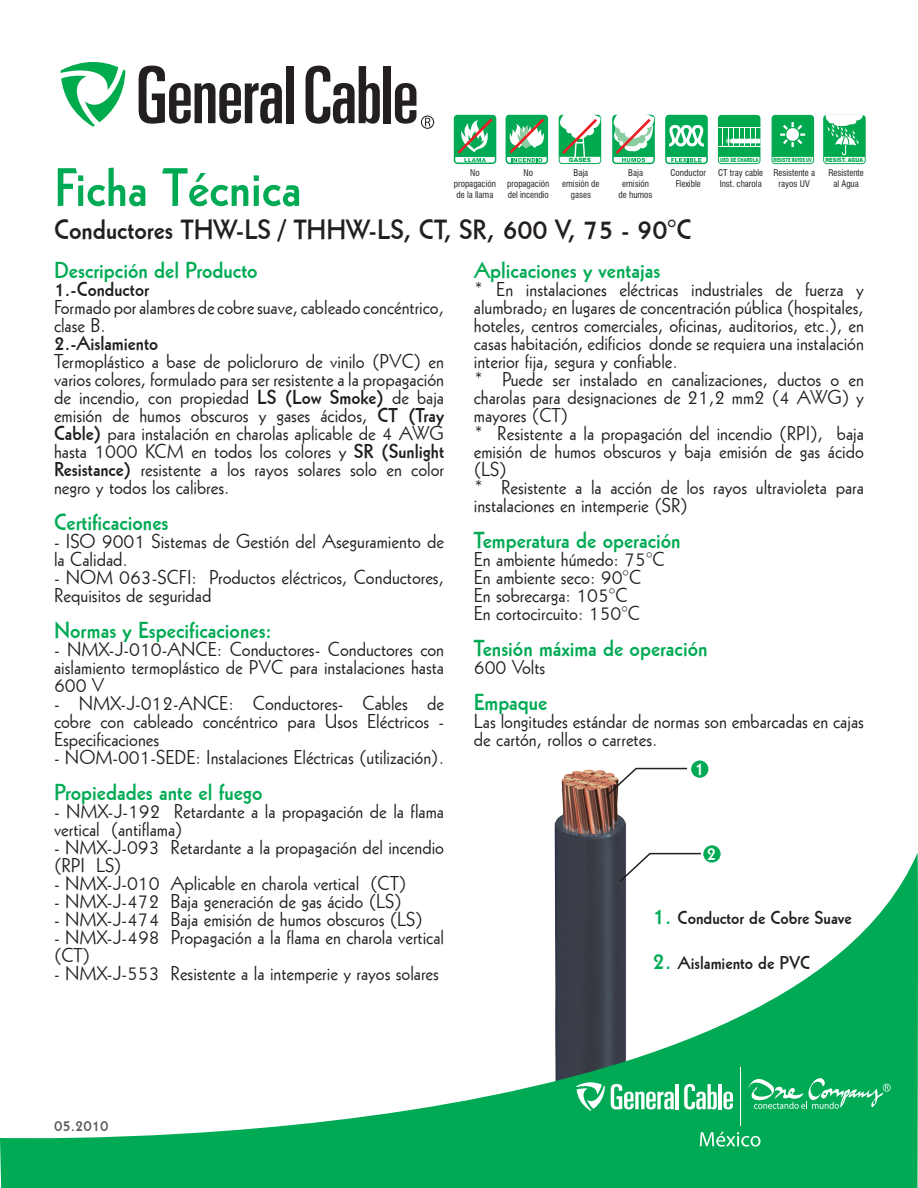
<style>
.page{position:relative;width:918px;height:1188px;background:#fff}
.page>*{position:absolute;margin:0;border:0;box-sizing:border-box;transform-origin:0 0}
.t1{font:52.5px "Geometric 231 BT Bold C";color:#00aa54}
.t2{font:27px "Geometric 231 BT Bold C";color:#231f20}
.t3{font:22.5px "Geometric 231 BT Bold C";color:#00aa54}
.t4{font:19.5px/18px "Geometric 231 BT Roman C";color:#231f20}
.t5{font:19.5px "Geometric 231 BT Bold C";color:#231f20}
.t6{font:18px "Geometric 231 BT Bold C";color:#231f20}
.t7{font:18px "Geometric 231 BT Bold C";color:#fff}
.t8{font:15px "Geometric 231 BT Bold C";color:#57585a}
.t9{font:condensed 9px/10.8px "Swiss 721 BT";color:#231f20;text-align:center}
.t10{font:900 5.85px "Arial";color:#00a94e;scale:.61 1}
.t11{font:900 5.85px "Arial";color:#00a94e;scale:.66 1}
.t12{font:900 5.85px "Arial";color:#00a94e;scale:.84 1}
.t13{font:900 5.85px "Arial";color:#00a94e}
.s1{font-family:"Geometric 231 BT Bold C"}
.s2{font-size:22.5px;color:#00aa54}
</style>
<div class="page">
<svg style="left:61px;top:62px;width:64px;height:65px"></svg>
<svg style="left:139px;top:66px;width:143px;height:58px"></svg>
<div style="left:286px;top:66px;width:8px;height:57px;background:#231f20"></div>
<svg style="left:306px;top:66px;width:74px;height:58px"></svg>
<div style="left:384px;top:66px;width:7px;height:57px;background:#231f20"></div>
<svg style="left:395px;top:83px;width:39px;height:46px"></svg>
<img style="left:554px;top:769px;width:72px;height:84px">
<svg style="left:604px;top:767px;width:84px;height:31px"></svg>
<svg style="left:618px;top:852px;width:83px;height:1px"></svg>
<div style="left:691px;top:760px;width:17px;height:18px;background:#00aa54;border-radius:50%"></div>
<div style="left:703px;top:845px;width:18px;height:18px;background:#00aa54;border-radius:50%"></div>
<div style="left:454px;top:115px;width:42px;height:49px;border:2px solid #00aa54;border-radius:3px"></div>
<svg style="left:458px;top:118px;width:35px;height:44px"></svg>
<div style="left:506px;top:115px;width:42px;height:49px;border:2px solid #00aa54;border-radius:3px"></div>
<svg style="left:509px;top:118px;width:35px;height:44px"></svg>
<div style="left:612px;top:115px;width:43px;height:49px;border:2px solid #00aa54;border-radius:3px"></div>
<div style="left:666px;top:115px;width:41px;height:49px;background:#00aa54;border-radius:3px"></div>
<div style="left:666px;top:157px;width:41px;height:7px;background:#fff"></div>
<svg style="left:671px;top:158px;width:30px;height:3px"></svg>
<div style="left:665px;top:115px;width:43px;height:49px;border:2px solid #00aa54;border-radius:3px"></div>
<svg style="left:666px;top:123px;width:41px;height:25px"></svg>
<svg style="left:558px;top:114px;width:96px;height:50px"></svg>
<svg style="left:772px;top:115px;width:42px;height:49px"></svg>
<svg style="left:718px;top:115px;width:42px;height:49px"></svg>
<hr style="left:718px;top:146px;width:42px;height:1px;background:#fff">
<svg style="left:823px;top:115px;width:43px;height:49px"></svg>
<svg style="left:0;top:853px;width:918px;height:335px"></svg>
<svg style="left:576px;top:1082px;width:29px;height:29px"></svg>
<svg style="left:611px;top:1084px;width:63px;height:25px"></svg>
<hr style="left:676px;top:1084px;width:3px;height:25px;background:#fff">
<svg style="left:684px;top:1084px;width:33px;height:25px"></svg>
<hr style="left:719px;top:1084px;width:3px;height:25px;background:#fff">
<svg style="left:723px;top:1092px;width:10px;height:17px"></svg>
<hr style="left:740px;top:1067px;width:1px;height:58px;background:#fff">
<svg style="left:700px;top:1132px;width:61px;height:15px"></svg>
<svg style="left:748px;top:1077px;width:143px;height:32px;background:#31ba75"></svg>
<p class="t13" style="left:569px;top:156px;width:23px">GASES</p>
<p class="t11" style="left:720px;top:156px;width:60px">USO DE CHAROLA</p>
<p class="t12" style="left:826px;top:156px;width:47px">RESIST. AGUA</p>
<p class="t10" style="left:774px;top:156px;width:64px">RESISTE RAYOS UV</p>
<h1 class="t1" style="left:54px;top:153px;width:249px">Ficha Técnica</h1>
<p class="t9" style="left:562px;top:168px;width:39px">Baja emisión de gases</p>
<p class="t9" style="left:671px;top:168px;width:37px">Conductor<br>Flexible</p>
<p class="t9" style="left:454px;top:168px;width:44px">No propagación de la llama</p>
<p class="t9" style="left:507px;top:168px;width:44px">No propagación del incendio</p>
<p class="t9" style="left:619px;top:168px;width:36px">Baja emisión de humos</p>
<p class="t9" style="left:718px;top:168px;width:46px;text-align:left">CT tray cable<br>Inst. charola</p>
<p class="t9" style="left:773px;top:168px;width:43px">Resistente a rayos UV</p>
<p class="t9" style="left:828px;top:168px;width:37px">Resistente al Agua</p>
<h2 class="t2" style="left:54px;top:212px;width:639px">Conductores THW-LS / THHW-LS, CT, SR, 600 V, 75 - 90°C</h2>
<p class="t3" style="left:54px;top:256px;width:205px">Descripción del Producto</p>
<p class="t5" style="left:54px;top:277px;width:97px">1.-Conductor</p>
<p class="t4" style="left:54px;top:298px;width:392px">Formado por alambres de cobre suave, cableado concéntrico, clase B.</p>
<p class="t5" style="left:54px;top:331px;width:106px">2.-Aislamiento</p>
<p class="t4" style="left:54px;top:352px;width:392px;text-align:justify">Termoplástico a base de policloruro de vinilo (PVC) en varios colores, formulado para ser resistente a la propagación de incendio, con propiedad <span class="s1">LS (Low Smoke)</span> de baja emisión de humos obscuros y gases ácidos, <span class="s1">CT (Tray Cable)</span> para instalación en charolas aplicable de 4 AWG hasta 1000 KCM en todos los colores y <span class="s1">SR (Sunlight Resistance)</span> resistente a los rayos solares solo en color negro y todos los calibres.</p>
<p class="t3" style="left:54px;top:508px;width:116px">Certificaciones</p>
<p class="t4" style="left:54px;top:532px;width:392px">- ISO 9001 Sistemas de Gestión del Aseguramiento de la Calidad.</p>
<p class="t4" style="left:54px;top:568px;width:392px">- NOM 063-SCFI: Productos eléctricos, Conductores,<br>Requisitos de seguridad</p>
<p class="t3" style="left:54px;top:616px;width:219px">Normas y Especificaciones:</p>
<p class="t4" style="left:54px;top:640px;width:392px;text-align:justify">- NMX-J-010-ANCE: Conductores- Conductores con aislamiento termoplástico de PVC para instalaciones hasta 600 V</p>
<p class="t4" style="left:54px;top:694px;width:392px;text-align:justify">- NMX-J-012-ANCE: Conductores- Cables de cobre con cableado concéntrico para Usos Eléctricos - Especificaciones</p>
<p class="t4" style="left:54px;top:748px;width:392px">- NOM-001-SEDE: Instalaciones Eléctricas (utilización).</p>
<p class="t3" style="left:54px;top:778px;width:210px">Propiedades ante el fuego</p>
<p class="t4" style="left:54px;top:802px;width:392px">- NMX-J-192 Retardante a la propagación de la flama vertical (antiflama)</p>
<p class="t4" style="left:54px;top:838px;width:392px">- NMX-J-093 Retardante a la propagación del incendio (RPI LS)</p>
<p class="t4" style="left:54px;top:874px;width:354px">- NMX-J-010 Aplicable en charola vertical (CT)</p>
<p class="t4" style="left:54px;top:892px;width:349px">- NMX-J-472 Baja generación de gas ácido (LS)</p>
<p class="t4" style="left:54px;top:910px;width:370px">- NMX-J-474 Baja emisión de humos obscuros (LS)</p>
<p class="t4" style="left:54px;top:928px;width:392px">- NMX-J-498 Propagación a la flama en charola vertical (CT)</p>
<p class="t4" style="left:54px;top:964px;width:386px">- NMX-J-553 Resistente a la intemperie y rayos solares</p>
<p class="t3" style="left:474px;top:256px;width:188px">Aplicaciones y ventajas</p>
<p class="t4" style="left:474px;top:280px;width:392px">* En instalaciones eléctricas industriales de fuerza y alumbrado; en lugares de concentración pública (hospitales, hoteles, centros comerciales, oficinas, auditorios, etc.), en casas habitación, edificios donde se requiera una instalación interior fija, segura y confiable.<br>* Puede ser instalado en canalizaciones, ductos o en charolas para designaciones de 21,2 mm2 (4 AWG) y mayores (CT)<br>* Resistente a la propagación del incendio (RPI), baja emisión de humos obscuros y baja emisión de gas ácido (LS)<br>* Resistente a la acción de los rayos ultravioleta para instalaciones en intemperie (SR)</p>
<p class="t3" style="left:474px;top:526px;width:208px">Temperatura de operación</p>
<p class="t4" style="left:474px;top:550px;width:192px">En ambiente húmedo: 75°C<br>En ambiente seco: 90°C<br>En sobrecarga: 105°C<br>En cortocircuito: 150°C</p>
<p class="t3" style="left:474px;top:634px;width:235px">Tensión máxima de operación</p>
<p class="t4" style="left:474px;top:658px;width:73px">600 Volts</p>
<p class="t3" style="left:474px;top:688px;width:75px">Empaque</p>
<p class="t4" style="left:474px;top:712px;width:392px">Las longitudes estándar de normas son embarcadas en cajas de cartón, rollos o carretes.</p>
<p class="t7" style="left:694px;top:757px;width:12px">1</p>
<p class="t7" style="left:707px;top:842px;width:12px">2</p>
<p class="t6" style="left:652px;top:906px;width:201px"><span class="s2">1.</span> Conductor de Cobre Suave</p>
<p class="t6" style="left:652px;top:951px;width:159px"><span class="s2">2.</span> Aislamiento de PVC</p>
<p class="t8" style="left:54px;top:1116px;width:56px">05.2010</p>
</div>
